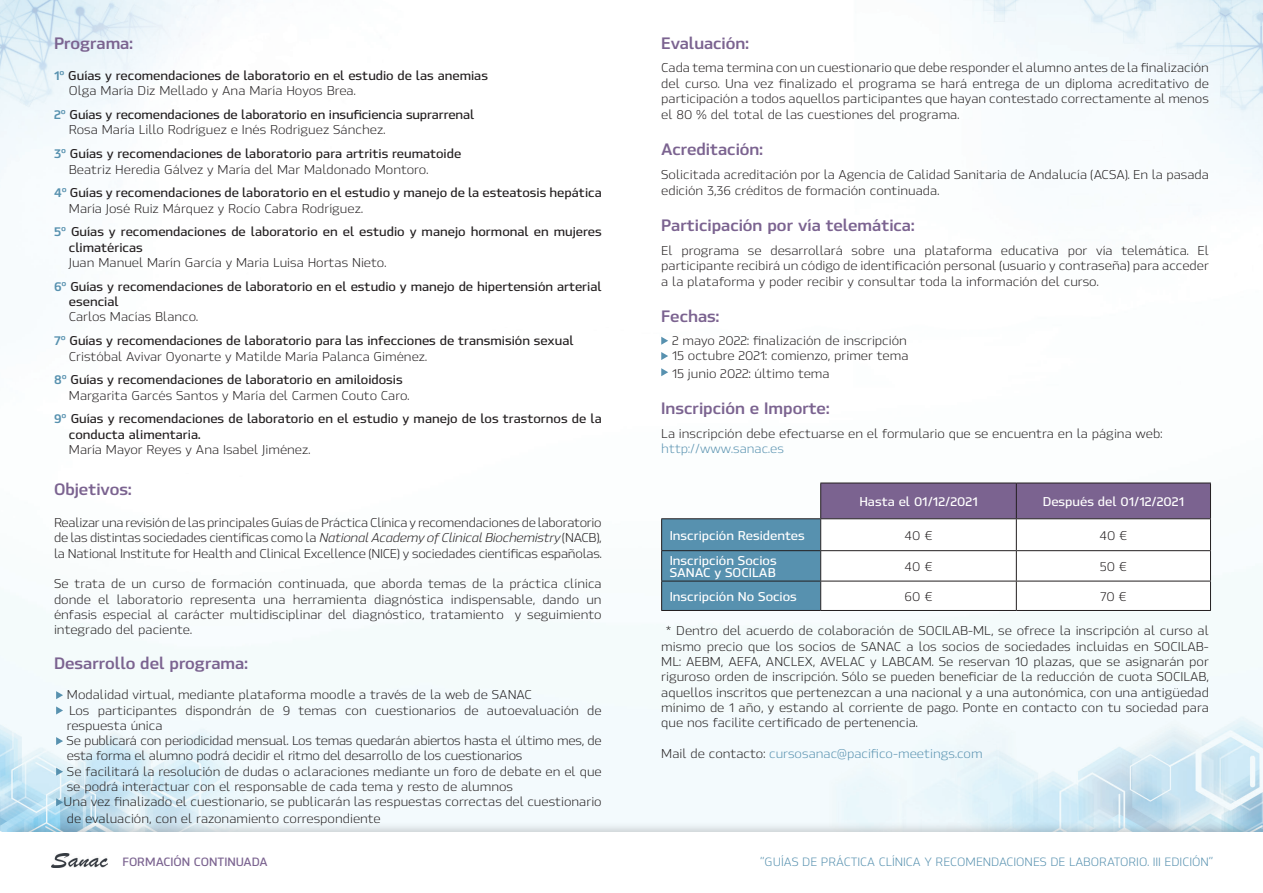
<style>
.page{position:relative;width:1263px;height:893px;background:#fff}
.page>*{position:absolute;margin:0;border:0;box-sizing:border-box;transform-origin:0 0}
.t1{font:700 16.5px "Hackman";color:#7b6390}
.t2{font:12.75px/15.3px "Hackman";color:#231f20;text-align:justify}
.t3{font:600 12.75px/15.3px "Hackman";color:#231f20}
.t4{font:12.75px "Hackman";letter-spacing:-.02em;color:#231f20}
.t5{font:600 12.75px/12px "Hackman";color:#fff}
.t6{font:12.75px "Hackman";color:#5791af}
.t7{font:12px "Hackman";color:#5791af}
.t8{font:600 12px "Hackman";color:#7b6390}
.s1{font-weight:700;color:#5791af}
.s2{font-weight:400}
.s3{font-weight:600}
.s4{font-style:italic}
.s5{color:#231f20}
</style>
<div class="page">
<img style="left:0;top:0;width:1263px;height:832px">
<svg style="left:56px;top:691px;width:7px;height:8px"></svg>
<svg style="left:56px;top:706px;width:7px;height:8px"></svg>
<svg style="left:56px;top:737px;width:7px;height:8px"></svg>
<svg style="left:56px;top:768px;width:7px;height:8px"></svg>
<svg style="left:56px;top:798px;width:7px;height:8px"></svg>
<svg style="left:661px;top:337px;width:7px;height:8px"></svg>
<svg style="left:661px;top:352px;width:7px;height:8px"></svg>
<svg style="left:661px;top:368px;width:7px;height:8px"></svg>
<div style="left:6px;top:821px;width:1257px;height:72px;background:#231f20;opacity:.2"></div>
<div style="left:0;top:832px;width:1263px;height:61px;background:#fff"></div>
<svg style="left:661px;top:483px;width:550px;height:127px"></svg>
<hr style="left:661px;top:610px;width:160px;height:1px;background:#231f20">
<hr style="left:821px;top:610px;width:195px;height:1px;background:#231f20">
<hr style="left:1016px;top:610px;width:195px;height:1px;background:#231f20">
<div style="left:1024px;top:591px;width:178px;height:13px;background:#fff"></div>
<img style="left:51px;top:853px;width:56px;height:14px">
<p class="t1" style="left:54px;top:30px;width:80px">Programa:</p>
<p class="t3" style="left:69px;top:67px;width:421px;text-indent:-15px"><span class="s1">1º</span> Guías y recomendaciones de laboratorio en el estudio de las anemias<br><span class="s2">Olga María Diz Mellado y Ana María Hoyos Brea.</span></p>
<p class="t3" style="left:69px;top:106px;width:407px;text-indent:-15px"><span class="s1">2º</span> Guías y recomendaciones de laboratorio en insuficiencia suprarrenal<br><span class="s2">Rosa María Lillo Rodríguez e Inés Rodriguez Sánchez.</span></p>
<p class="t3" style="left:69px;top:145px;width:394px;text-indent:-15px"><span class="s1">3º</span> Guías y recomendaciones de laboratorio para artritis reumatoide<br><span class="s2">Beatriz Heredia Gálvez y María del Mar Maldonado Montoro.</span></p>
<p class="t3" style="left:69px;top:184px;width:534px;text-indent:-15px"><span class="s1">4º</span> Guías y recomendaciones de laboratorio en el estudio y manejo de la esteatosis hepática<br><span class="s2">María José Ruiz Márquez y Rocío Cabra Rodríguez.</span></p>
<p class="t3" style="left:69px;top:223px;width:534px;text-indent:-15px"><span class="s1">5º</span> Guías y recomendaciones de laboratorio en el estudio y manejo hormonal en mujeres climatéricas</p>
<p class="t3" style="left:54px;top:250px;width:549px;line-height:23.9px;text-indent:15px"><span class="s2">Juan Manuel Marín García y Maria Luisa Hortas Nieto.<br></span><span class="s1">6º</span> Guías y recomendaciones de laboratorio en el estudio y manejo de hipertensión arterial</p>
<p class="t3" style="left:69px;top:293px;width:51px">esencial</p>
<p class="t3" style="left:54px;top:304px;width:521px;line-height:23.9px;text-indent:15px"><span class="s2">Carlos Macías Blanco.<br></span><span class="s1">7º</span> Guías y recomendaciones de laboratorio para las infecciones de transmisión sexual</p>
<p class="t2" style="left:54px;top:343px;width:375px;line-height:23.9px;text-indent:15px">Cristóbal Avivar Oyonarte y Matilde María Palanca Giménez.<br><span class="s1">8º</span> <span class="s3">Guías y recomendaciones de laboratorio en amiloidosis</span></p>
<p class="t3" style="left:54px;top:382px;width:549px;line-height:23.9px;text-indent:15px"><span class="s2">Margarita Garcés Santos y María del Carmen Couto Caro.<br></span><span class="s1">9º</span> Guías y recomendaciones de laboratorio en el estudio y manejo de los trastornos de la</p>
<p class="t3" style="left:69px;top:426px;width:133px">conducta alimentaria.</p>
<p class="t2" style="left:69px;top:441px;width:243px">María Mayor Reyes y Ana Isabel Jiménez.</p>
<p class="t1" style="left:54px;top:477px;width:79px">Objetivos:</p>
<p class="t2" style="left:54px;top:514px;width:549px">Realizar una revisión de las principales Guías de Práctica Clínica y recomendaciones de laboratorio de las distintas sociedades científicas como la <span class="s4">National Academy of Clinical Biochemistry</span> (NACB), la National Institute for Health and Clinical Excellence (NICE) y sociedades científicas españolas.</p>
<p class="t2" style="left:54px;top:575px;width:549px">Se trata de un curso de formación continuada, que aborda temas de la práctica clínica donde el laboratorio representa una herramienta diagnóstica indispensable, dando un énfasis especial al carácter multidisciplinar del diagnóstico, tratamiento y seguimiento integrado del paciente.</p>
<p class="t1" style="left:54px;top:651px;width:195px">Desarrollo del programa:</p>
<p class="t2" style="left:67px;top:686px;width:467px">Modalidad virtual, mediante plataforma moodle a través de la web de SANAC</p>
<p class="t2" style="left:69px;top:702px;width:534px">Los participantes dispondrán de 9 temas con cuestionarios de autoevaluación de</p>
<p class="t2" style="left:67px;top:717px;width:97px">respuesta única</p>
<p class="t4" style="left:67px;top:732px;width:537px">Se publicará con periodicidad mensual. Los temas quedarán abiertos hasta el último mes, de</p>
<p class="t4" style="left:67px;top:747px;width:457px">esta forma el alumno podrá decidir el ritmo del desarrollo de los cuestionarios</p>
<p class="t2" style="left:67px;top:763px;width:536px">Se facilitará la resolución de dudas o aclaraciones mediante un foro de debate en el que</p>
<p class="t2" style="left:67px;top:778px;width:448px">se podrá interactuar con el responsable de cada tema y resto de alumnos</p>
<p class="t2" style="left:64px;top:793px;width:540px">Una vez finalizado el cuestionario, se publicarán las respuestas correctas del cuestionario</p>
<p class="t2" style="left:67px;top:810px;width:316px">de evaluación, con el razonamiento correspondiente</p>
<p class="t1" style="left:661px;top:30px;width:89px">Evaluación:</p>
<p class="t2" style="left:661px;top:59px;width:549px">Cada tema termina con un cuestionario que debe responder el alumno antes de la finalización del curso. Una vez finalizado el programa se hará entrega de un diploma acreditativo de participación a todos aquellos participantes que hayan contestado correctamente al menos el 80 % del total de las cuestiones del programa.</p>
<p class="t1" style="left:661px;top:137px;width:103px">Acreditación:</p>
<p class="t2" style="left:661px;top:166px;width:549px;line-height:16.2px">Solicitada acreditación por la Agencia de Calidad Sanitaria de Andalucía (ACSA). En la pasada edición 3,36 créditos de formación continuada.</p>
<p class="t1" style="left:661px;top:213px;width:255px">Participación por vía telemática:</p>
<p class="t2" style="left:661px;top:242px;width:549px;line-height:15.8px">El programa se desarrollará sobre una plataforma educativa por vía telemática. El participante recibirá un código de identificación personal (usuario y contraseña) para acceder a la plataforma y poder recibir y consultar toda la información del curso.</p>
<p class="t1" style="left:661px;top:304px;width:59px">Fechas:</p>
<p class="t2" style="left:672px;top:332px;width:238px">2 mayo 2022: finalización de inscripción<br>15 octubre 2021: comienzo, primer tema</p>
<p class="t2" style="left:672px;top:365px;width:159px">15 junio 2022: último tema</p>
<p class="t1" style="left:661px;top:396px;width:170px">Inscripción e Importe:</p>
<p class="t2" style="left:661px;top:425px;width:502px">La inscripción debe efectuarse en el formulario que se encuentra en la página web:</p>
<p class="t6" style="left:661px;top:440px;width:124px">http://www.sanac.es</p>
<p class="t5" style="left:859px;top:494px;width:120px">Hasta el 01/12/2021</p>
<p class="t5" style="left:1043px;top:494px;width:143px">Después del 01/12/2021</p>
<p class="t5" style="left:670px;top:528px;width:136px">Inscripción Residentes</p>
<p class="t2" style="left:904px;top:527px;width:29px">40 €</p>
<p class="t2" style="left:1099px;top:527px;width:29px">40 €</p>
<p class="t5" style="left:670px;top:553px;width:108px">Inscripción Socios<br>SANAC y SOCILAB</p>
<p class="t2" style="left:904px;top:558px;width:29px">40 €</p>
<p class="t2" style="left:1100px;top:558px;width:29px">50 €</p>
<p class="t5" style="left:670px;top:589px;width:129px">Inscripción No Socios</p>
<p class="t2" style="left:905px;top:588px;width:29px">60 €</p>
<p class="t2" style="left:1100px;top:588px;width:28px">70 €</p>
<p class="t2" style="left:661px;top:623px;width:549px;text-indent:5px">* Dentro del acuerdo de colaboración de SOCILAB-ML, se ofrece la inscripción al curso al mismo precio que los socios de SANAC a los socios de sociedades incluidas en SOCILAB-ML: AEBM, AEFA, ANCLEX, AVELAC y LABCAM. Se reservan 10 plazas, que se asignarán por riguroso orden de inscripción. Sólo se pueden beneficiar de la reducción de cuota SOCILAB, aquellos inscritos que pertenezcan a una nacional y a una autonómica, con una antigüedad mínimo de 1 año, y estando al corriente de pago. Ponte en contacto con tu sociedad para que nos facilite certificado de pertenencia.</p>
<p class="t6" style="left:661px;top:745px;width:323px"><span class="s5">Mail de contacto:</span> cursosanac@pacifico-meetings.com</p>
<p class="t8" style="left:122px;top:853px;width:147px">FORMACIÓN CONTINUADA</p>
<p class="t7" style="left:760px;top:854px;width:454px">“GUÍAS DE PRÁCTICA CLÍNICA Y RECOMENDACIONES DE LABORATORIO. III EDICIÓN”</p>
</div>
